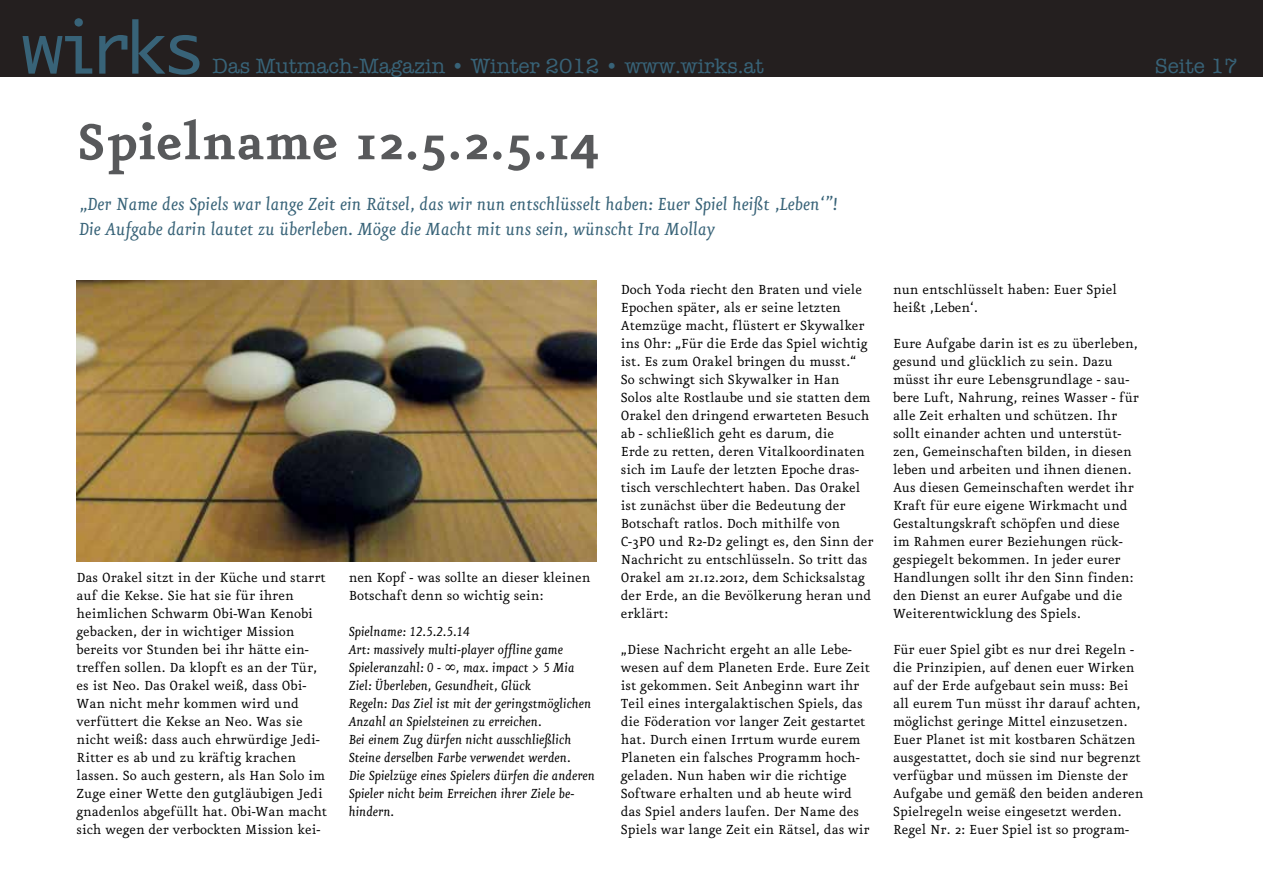
<style>
.page{position:relative;width:1263px;height:893px;background:#fff}
.page>*{position:absolute;margin:0;border:0;box-sizing:border-box;transform-origin:0 0}
.t1{font:700 60px "Eureka";color:#58595b}
.t2{font:italic 21px/25.2px "Eureka";color:#386378}
.t3{font:21px "American Typewriter";color:#386378}
.t4{font:15.75px/18px "Eureka";color:#000}
.t5{font:italic 15.75px/18px "Eureka";color:#000}
</style>
<div class="page">
<img style="left:77px;top:281px;width:519px;height:280px">
<div style="left:0;top:0;width:1263px;height:77px;background:#241f1f"></div>
<svg style="left:22px;top:18px;width:177px;height:57px"></svg>
<h2 class="t3" style="left:213px;top:50px;width:553px">Das Mutmach-Magazin • Winter 2012 • www.wirks.at</h2>
<h2 class="t3" style="left:1155px;top:50px;width:84px">Seite 17</h2>
<h1 class="t1" style="left:77px;top:115px;width:525px">Spielname 12.5.2.5.14</h1>
<h2 class="t2" style="left:79px;top:192px;width:760px">„Der Name des Spiels war lange Zeit ein Rätsel, das wir nun entschlüsselt haben: Euer Spiel heißt ‚Leben‘”!<br>Die Aufgabe darin lautet zu überleben. Möge die Macht mit uns sein, wünscht Ira Mollay</h2>
<p class="t4" style="left:77px;top:569px;width:252px">Das Orakel sitzt in der Küche und starrt auf die Kekse. Sie hat sie für ihren heimlichen Schwarm Obi-Wan Kenobi gebacken, der in wichtiger Mission bereits vor Stunden bei ihr hätte ein&shy;treffen sollen. Da klopft es an der Tür, es ist Neo. Das Orakel weiß, dass Obi-Wan nicht mehr kommen wird und verfüttert die Kekse an Neo. Was sie nicht weiß: dass auch ehrwürdige Jedi-Ritter es ab und zu kräftig krachen lassen. So auch gestern, als Han Solo im Zuge einer Wette den gutgläubigen Jedi gnadenlos abgefüllt hat. Obi-Wan macht sich wegen der verbockten Mission kei-</p>
<p class="t4" style="left:349px;top:569px;width:243px">nen Kopf - was sollte an dieser kleinen<br>Botschaft denn so wichtig sein:</p>
<p class="t5" style="left:349px;top:623px;width:248px">Spielname: 12.5.2.5.14<br>Art: massively multi-player offline game Spieleranzahl: 0 - ∞, max. impact &gt; 5 Mia Ziel: Überleben, Gesundheit, Glück<br>Regeln: Das Ziel ist mit der geringstmöglichen Anzahl an Spielsteinen zu erreichen.<br>Bei einem Zug dürfen nicht ausschließlich Steine derselben Farbe verwendet werden.<br>Die Spielzüge eines Spielers dürfen die anderen Spieler nicht beim Erreichen ihrer Ziele be&shy;hindern.</p>
<p class="t4" style="left:621px;top:281px;width:254px">Doch Yoda riecht den Braten und viele Epochen später, als er seine letzten Atemzüge macht, flüstert er Skywalker ins Ohr: „Für die Erde das Spiel wichtig ist. Es zum Orakel bringen du musst.“ So schwingt sich Skywalker in Han Solos alte Rostlaube und sie statten dem Orakel den dringend erwarteten Besuch ab - schließlich geht es darum, die<br>Erde zu retten, deren Vitalkoordinaten sich im Laufe der letzten Epoche dras&shy;tisch verschlechtert haben. Das Orakel ist zunächst über die Bedeutung der Botschaft ratlos. Doch mithilfe von C-3PO und R2-D2 gelingt es, den Sinn der Nachricht zu entschlüsseln. So tritt das Orakel am 21.12.2012, dem Schicksalstag der Erde, an die Bevölkerung heran und erklärt:</p>
<p class="t4" style="left:621px;top:641px;width:251px">„Diese Nachricht ergeht an alle Lebe&shy;wesen auf dem Planeten Erde. Eure Zeit ist gekommen. Seit Anbeginn wart ihr Teil eines intergalaktischen Spiels, das die Föderation vor langer Zeit gestartet hat. Durch einen Irrtum wurde eurem Planeten ein falsches Programm hoch&shy;geladen. Nun haben wir die richtige Software erhalten und ab heute wird das Spiel anders laufen. Der Name des Spiels war lange Zeit ein Rätsel, das wir</p>
<p class="t4" style="left:893px;top:281px;width:225px">nun entschlüsselt haben: Euer Spiel heißt ‚Leben‘.</p>
<p class="t4" style="left:893px;top:335px;width:247px">Eure Aufgabe darin ist es zu überleben, gesund und glücklich zu sein. Dazu müsst ihr eure Lebensgrundlage - sau&shy;bere Luft, Nahrung, reines Wasser - für alle Zeit erhalten und schützen. Ihr sollt einander achten und unterstüt&shy;zen, Gemeinschaften bilden, in diesen leben und arbeiten und ihnen dienen.<br>Aus diesen Gemeinschaften werdet ihr Kraft für eure eigene Wirkmacht und Gestaltungskraft schöpfen und diese im Rahmen eurer Beziehungen rück&shy;gespiegelt bekommen. In jeder eurer Handlungen sollt ihr den Sinn finden: den Dienst an eurer Aufgabe und die Weiterentwicklung des Spiels.</p>
<p class="t4" style="left:893px;top:641px;width:252px">Für euer Spiel gibt es nur drei Regeln - die Prinzipien, auf denen euer Wirken auf der Erde aufgebaut sein muss: Bei all eurem Tun müsst ihr darauf achten, möglichst geringe Mittel einzusetzen.<br>Euer Planet ist mit kostbaren Schätzen ausgestattet, doch sie sind nur begrenzt verfügbar und müssen im Dienste der Aufgabe und gemäß den beiden anderen Spielregeln weise eingesetzt werden.<br>Regel Nr. 2: Euer Spiel ist so program-</p>
</div>
